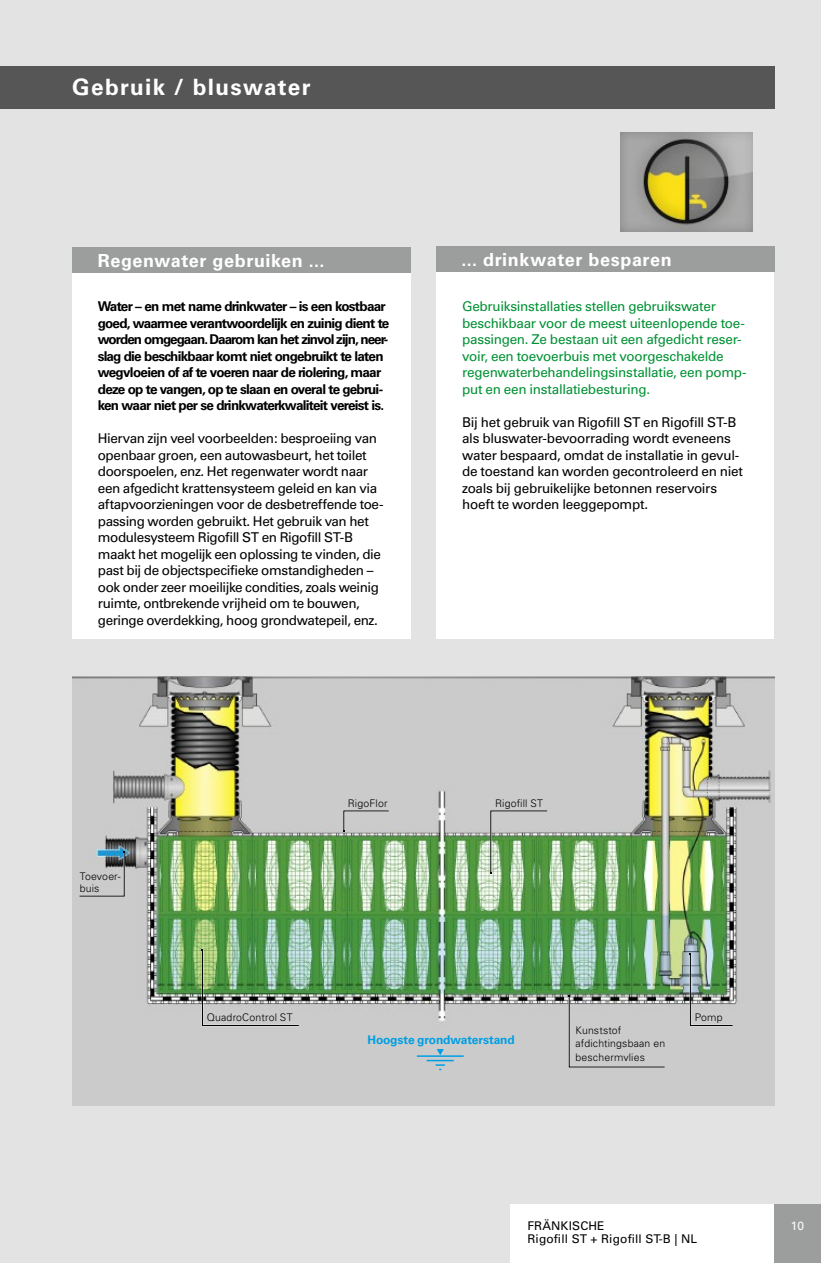
<style>
.page{position:relative;width:821px;height:1263px;background:#e3e3e3}
.page>*{position:absolute;margin:0;border:0;box-sizing:border-box;transform-origin:0 0}
.t1{font:700 22.5px "Univers";letter-spacing:.06em;color:#fff}
.t2{font:700 18px "Univers";letter-spacing:.03em;color:#fff}
.t3{font:13.5px/16.5px "Univers";letter-spacing:-.03em;color:#000}
.t4{font:700 13.5px/16.5px "Univers";letter-spacing:-.055em;color:#000}
.t5{font:13.5px/16.5px "Univers";letter-spacing:-.02em;color:#009134}
.t6{font:12px/13.5px "Univers";letter-spacing:.01em;color:#000}
.t7{font:700 12px "Univers";letter-spacing:-.01em;color:#009fe3}
.t8{font:12px "Univers";color:#fff}
.t9{font:300 10.5px/13.5px "Univers";letter-spacing:.015em;color:#000}
</style>
<div class="page">
<div style="left:0;top:66px;width:774px;height:43px;background:#565656"></div>
<div style="left:72px;top:247px;width:339px;height:391px;background:#fff"></div>
<div style="left:72px;top:248px;width:339px;height:25px;background:#9c9d9d"></div>
<div style="left:436px;top:247px;width:338px;height:391px;background:#fff"></div>
<div style="left:436px;top:247px;width:338px;height:25px;background:#9c9d9d"></div>
<img style="left:621px;top:132px;width:132px;height:99px">
<img style="left:72px;top:676px;width:702px;height:430px">
<img style="left:689px;top:952px;width:45px;height:75px">
<svg style="left:567px;top:993px;width:99px;height:75px;background:#bdbebd"></svg>
<img style="left:201px;top:947px;width:99px;height:80px">
<svg style="left:78px;top:849px;width:48px;height:49px;background:#abb4b9"></svg>
<svg style="left:342px;top:809px;width:48px;height:24px"></svg>
<svg style="left:489px;top:809px;width:59px;height:66px;background:#92b18b"></svg>
<hr style="left:417px;top:1055px;width:47px;height:2px;background:#009fe3">
<svg style="left:427px;top:1049px;width:27px;height:21px"></svg>
<div style="left:510px;top:1205px;width:311px;height:58px;background:#fff"></div>
<div style="left:774px;top:1205px;width:47px;height:58px;background:#9c9d9d"></div>
<h1 class="t1" style="left:72px;top:74px;width:240px">Gebruik / bluswater</h1>
<h2 class="t2" style="left:98px;top:250px;width:228px">Regenwater gebruiken ...</h2>
<p class="t4" style="left:98px;top:298px;width:293px">Water – en met name drinkwater – is een kostbaar goed, waarmee verantwoordelijk en zuinig dient te worden omgegaan. Daarom kan het zinvol zijn, neer&shy;slag die beschikbaar komt niet ongebruikt te laten wegvloeien of af te voeren naar de riolering, maar deze op te vangen, op te slaan en overal te gebrui&shy;ken waar niet per se drinkwaterkwaliteit vereist is.</p>
<p class="t3" style="left:98px;top:430px;width:287px">Hiervan zijn veel voorbeelden: besproeiing van openbaar groen, een autowasbeurt, het toilet doorspoelen, enz. Het regenwater wordt naar een afgedicht krattensysteem geleid en kan via aftapvoorzieningen voor de desbetreffende toe&shy;passing worden gebruikt. Het gebruik van het modulesysteem Rigofill ST en Rigofill ST-B maakt het mogelijk een oplossing te vinden, die past bij de objectspecifieke omstandigheden – ook onder zeer moeilijke condities, zoals weinig ruimte, ontbrekende vrijheid om te bouwen, geringe overdekking, hoog grondwatepeil, enz.</p>
<h2 class="t2" style="left:461px;top:249px;width:212px">... drinkwater besparen</h2>
<p class="t5" style="left:462px;top:298px;width:286px">Gebruiksinstallaties stellen gebruikswater beschikbaar voor de meest uiteenlopende toe&shy;passingen. Ze bestaan uit een afgedicht reser&shy;voir, een toevoerbuis met voorgeschakelde regenwaterbehandelingsinstallatie, een pomp&shy;put en een installatiebesturing.</p>
<p class="t3" style="left:462px;top:414px;width:282px">Bij het gebruik van Rigofill ST en Rigofill ST-B als bluswater-bevoorrading wordt eveneens water bespaard, omdat de installatie in gevul&shy;de toestand kan worden gecontroleerd en niet zoals bij gebruikelijke betonnen reservoirs hoeft te worden leeggepompt.</p>
<p class="t9" style="left:80px;top:870px;width:42px;line-height:12px">Toevoer&shy;buis</p>
<p class="t9" style="left:348px;top:796px;width:41px">RigoFlor</p>
<p class="t9" style="left:495px;top:796px;width:50px">Rigofill ST</p>
<p class="t9" style="left:207px;top:1011px;width:87px">QuadroControl ST</p>
<p class="t9" style="left:694px;top:1011px;width:29px">Pomp</p>
<p class="t9" style="left:575px;top:1023px;width:91px">Kunststof afdichtingsbaan en beschermvlies</p>
<p class="t7" style="left:367px;top:1033px;width:149px">Hoogste grondwaterstand</p>
<p class="t6" style="left:527px;top:1219px;width:79px">FRÄNKISCHE</p>
<p class="t8" style="left:791px;top:1218px;width:15px">10</p>
<p class="t6" style="left:527px;top:1232px;width:171px">Rigofill ST + Rigofill ST-B | NL</p>
<p class="t6" style="left:563px;top:1219px;width:171px">FRÄNKISCHE<br>Rigofill ST + Rigofill ST-B | NL</p>
</div>
